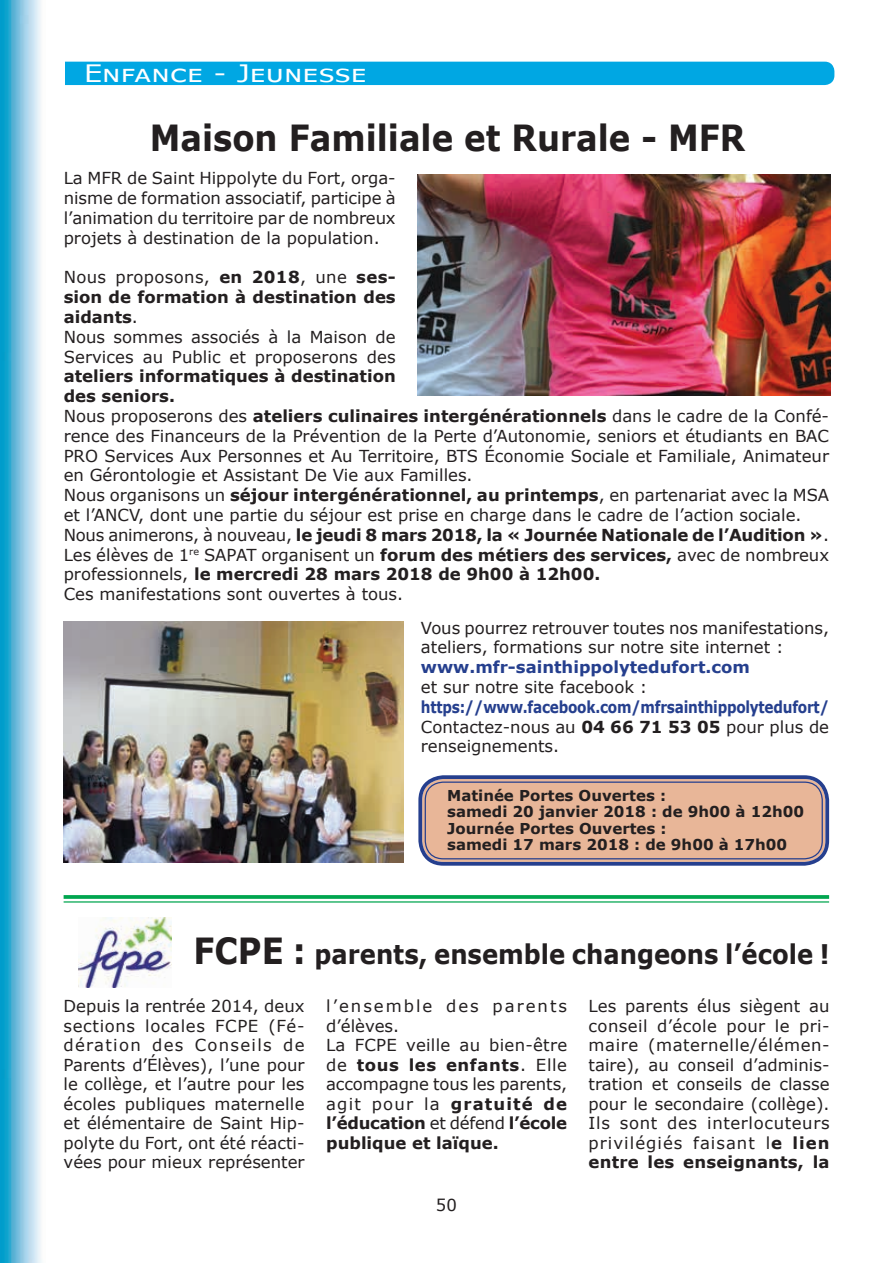
<style>
.page{position:relative;width:893px;height:1263px;background:#fff}
.page>*{position:absolute;margin:0;border:0;box-sizing:border-box;transform-origin:0 0}
.t1{font:700 36px "Verdana";color:#231f20;scale:.9 1}
.t2{font:700 27px "Verdana";color:#231f20;scale:.9 1}
.t3{font:24px "Verdana";color:#fff;scale:1.2 1}
.t4{font:16.5px/19.5px "Verdana";color:#231f20}
.t5{font:700 16.5px/19.8px "Verdana";letter-spacing:-.015em;color:#253f8e;text-align:justify;scale:.83 1}
.t6{font:700 16.5px "Verdana";letter-spacing:-.015em;color:#253f8e}
.t7{font:700 15px/16.5px "Verdana";color:#231f20}
.s1{font-weight:700}
.s2{font-weight:400;color:#231f20}
.s3{color:#231f20}
.s4{font-size:36px}
</style>
<div class="page">
<div style="left:44px;top:62px;width:790px;height:22px;background:#00a7e3;border-radius:9px"></div>
<div style="left:43px;top:62px;width:791px;height:23px;border:2px solid #00a7e3;border-radius:9px"></div>
<div style="left:34px;top:53px;width:31px;height:38px;background:#fff"></div>
<img style="left:0;top:0;width:42px;height:1263px">
<div style="left:422px;top:779px;width:403px;height:83px;background:#e8b698;border-radius:21px"></div>
<div style="left:418px;top:775px;width:411px;height:91px;border:4px solid #253f8e;border-radius:23px"></div>
<div style="left:425px;top:781px;width:398px;height:78px;border:1px solid #253f8e;border-radius:18px"></div>
<svg style="left:64px;top:895px;width:765px;height:4px;background:#0faa59"></svg>
<hr style="left:64px;top:901px;width:765px;height:1px;background:#00a54f">
<img style="left:417px;top:174px;width:413px;height:222px">
<img style="left:64px;top:621px;width:340px;height:241px">
<img style="left:78px;top:918px;width:93px;height:70px">
<h3 class="t3" style="left:84px;top:57px;width:237px">Enfance - Jeunesse</h3>
<h1 class="t1" style="left:150px;top:112px;width:663px">Maison Familiale et Rurale - MFR</h1>
<p class="t4" style="left:64px;top:168px;width:334px;text-align:justify">La MFR de Saint Hippolyte du Fort, orga&shy;nisme de formation associatif, participe à l’animation du territoire par de nombreux projets à destination de la population.</p>
<p class="t4" style="left:64px;top:267px;width:334px">Nous proposons, <span class="s1">en 2018</span>, une <span class="s1">ses&shy;sion de formation à destination des aidants</span>.<br>Nous sommes associés à la Maison de<br>Services au Public et proposerons des</p>
<p class="t4" style="left:64px;top:366px;width:767px"><span class="s1">ateliers informatiques à destination<br>des seniors.<br></span>Nous proposerons des <span class="s1">ateliers culinaires intergénérationnels</span> dans le cadre de la Confé&shy;rence des Financeurs de la Prévention de la Perte d’Autonomie, seniors et étudiants en BAC PRO Services Aux Personnes et Au Territoire, BTS Économie Sociale et Familiale, Animateur en Gérontologie et Assistant De Vie aux Familles.<br>Nous organisons un <span class="s1">séjour intergénérationnel, au printemps</span>, en partenariat avec la MSA et l’ANCV, dont une partie du séjour est prise en charge dans le cadre de l’action sociale.<br>Nous animerons, à nouveau, <span class="s1">le jeudi 8 mars 2018, la « Journée Nationale de l’Audition »</span>.<br>Les élèves de 1<sup>re</sup> SAPAT organisent un <span class="s1">forum des métiers des services,</span> avec de nombreux professionnels, <span class="s1">le mercredi 28 mars 2018 de 9h00 à 12h00.<br></span>Ces manifestations sont ouvertes à tous.</p>
<p class="t4" style="left:421px;top:617px;width:410px">Vous pourrez retrouver toutes nos manifestations, ateliers, formations sur notre site internet :</p>
<p class="t6" style="left:421px;top:655px;width:331px">www.mfr-sainthippolytedufort.com</p>
<p class="t4" style="left:421px;top:677px;width:228px">et sur notre site facebook :</p>
<p class="t5" style="left:421px;top:696px;width:493px">https://www.facebook.com/mfrsainthippolytedufort/ <span class="s2">Contactez-nous au</span> <span class="s3">04 66 71 53 05</span> <span class="s2">pour plus de renseignements.</span></p>
<p class="t7" style="left:447px;top:786px;width:358px">Matinée Portes Ouvertes :<br>samedi 20 janvier 2018 : de 9h00 à 12h00<br>Journée Portes Ouvertes :<br>samedi 17 mars 2018 : de 9h00 à 17h00</p>
<h2 class="t2" style="left:193px;top:935px;width:708px"><span class="s4">FCPE :</span> parents, ensemble changeons l’école !</h2>
<p class="t4" style="left:326px;top:996px;width:243px">l’ensemble des parents d’élèves.<br>La FCPE veille au bien-être de <span class="s1">tous les enfants</span>. Elle accompagne tous les parents, agit pour la <span class="s1">gratuité de l’éducation</span> et défend <span class="s1">l’école publique et laïque.</span></p>
<p class="t4" style="left:589px;top:996px;width:243px;text-align:justify">Les parents élus siègent au conseil d’école pour le pri&shy;maire (maternelle/élémen&shy;taire), au conseil d’adminis&shy;tration et conseils de classe pour le secondaire (collège).<br>Ils sont des interlocuteurs privilégiés faisant l<span class="s1">e lien entre les enseignants, la</span></p>
<p class="t4" style="left:64px;top:996px;width:242px;text-align:justify">Depuis la rentrée 2014, deux sections locales FCPE (Fé&shy;dération des Conseils de Parents d’Élèves), l’une pour le collège, et l’autre pour les écoles publiques maternelle et élémentaire de Saint Hip&shy;polyte du Fort, ont été réacti&shy;vées pour mieux représenter</p>
<p class="t4" style="left:436px;top:1195px;width:22px">50</p>
</div>
